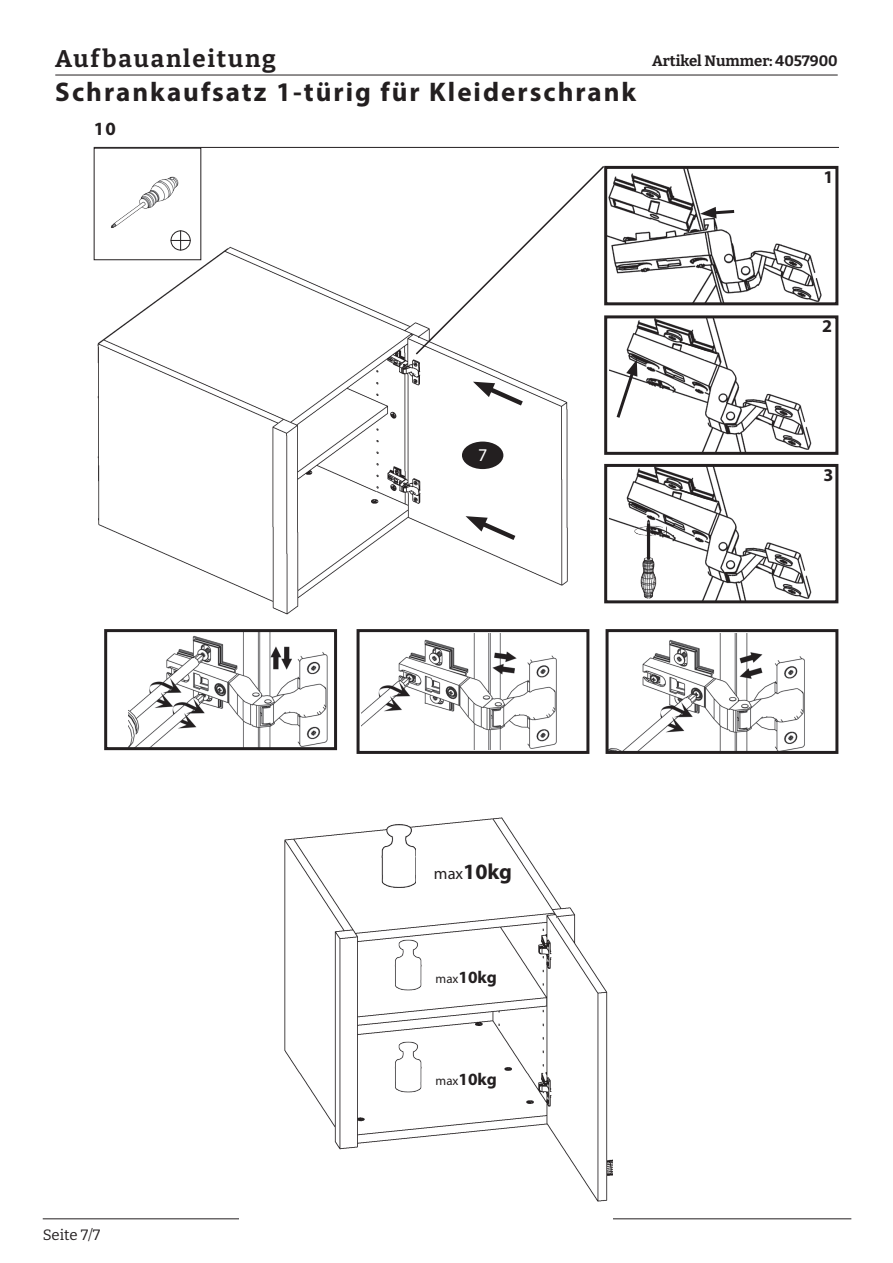
<style>
.page{position:relative;width:893px;height:1263px;background:#fff}
.page>*{position:absolute;margin:0;border:0;box-sizing:border-box;transform-origin:0 0}
.t1{font:700 27px "Myriad Pro";letter-spacing:.075em;color:#231f20}
.t2{font:700 24px "Bitter";letter-spacing:.075em;color:#231f20}
.t3{font:700 21.9px "Myriad Pro";color:#231f20}
.t4{font:700 18.75px "Myriad Pro";color:#231f20}
.t5{font:700 18px "Myriad Pro";color:#231f20}
.t6{font:18px "Myriad Pro";color:#fff}
.t7{font:700 17.25px "Myriad Pro";color:#231f20}
.t8{font:700 15px "Bitter";color:#231f20}
.t9{font:15px "Bitter";letter-spacing:-.005em;color:#231f20}
.s1{font-weight:400;font-size:16.5px}
.s2{font-weight:400;font-size:12.9px}
</style>
<div class="page">
<hr style="left:43px;top:1218px;width:808px;height:1px;background:#231f20">
<hr style="left:55px;top:75px;width:783px;height:1px;background:#231f20">
<img style="left:93px;top:229px;width:564px;height:402px">
<hr style="left:94px;top:147px;width:745px;height:1px;background:#231f20">
<img style="left:608px;top:170px;width:214px;height:131px">
<div style="left:604px;top:166px;width:234px;height:139px;border:3px solid #231f20"></div>
<img style="left:609px;top:319px;width:203px;height:132px">
<div style="left:604px;top:315px;width:234px;height:140px;border:3px solid #231f20"></div>
<img style="left:609px;top:468px;width:203px;height:131px">
<div style="left:604px;top:464px;width:234px;height:139px;border:3px solid #231f20"></div>
<svg style="left:614px;top:360px;width:23px;height:61px"></svg>
<svg style="left:700px;top:207px;width:37px;height:11px"></svg>
<svg style="left:678px;top:340px;width:41px;height:21px"></svg>
<svg style="left:678px;top:488px;width:41px;height:21px"></svg>
<svg style="left:414px;top:165px;width:192px;height:191px"></svg>
<svg style="left:473px;top:381px;width:55px;height:28px"></svg>
<svg style="left:466px;top:515px;width:54px;height:29px"></svg>
<img style="left:99px;top:176px;width:98px;height:66px">
<svg style="left:171px;top:230px;width:20px;height:20px"></svg>
<img style="left:129px;top:633px;width:199px;height:113px">
<div style="left:104px;top:629px;width:233px;height:121px;border:3px solid #231f20"></div>
<img style="left:362px;top:633px;width:195px;height:116px">
<div style="left:357px;top:629px;width:232px;height:125px;border:3px solid #231f20"></div>
<img style="left:610px;top:633px;width:195px;height:117px">
<div style="left:606px;top:629px;width:232px;height:125px;border:3px solid #231f20"></div>
<img style="left:627px;top:509px;width:41px;height:102px">
<img style="left:240px;top:817px;width:372px;height:402px">
<img style="left:375px;top:817px;width:41px;height:73px">
<img style="left:390px;top:934px;width:31px;height:58px">
<img style="left:390px;top:1037px;width:31px;height:57px">
<div style="left:462px;top:442px;width:41px;height:27px;background:#231f20;border-radius:50%"></div>
<p class="t2" style="left:55px;top:43px;width:222px">Aufbauanleitung</p>
<p class="t1" style="left:55px;top:74px;width:582px">Schrankaufsatz 1-türig für Kleiderschrank</p>
<p class="t4" style="left:94px;top:116px;width:24px">10</p>
<p class="t8" style="left:652px;top:51px;width:187px">Artikel Nummer: 4057900</p>
<p class="t5" style="left:824px;top:166px;width:11px">1</p>
<p class="t6" style="left:478px;top:444px;width:11px">7</p>
<p class="t5" style="left:822px;top:314px;width:11px">2</p>
<p class="t5" style="left:824px;top:463px;width:11px">3</p>
<p class="t9" style="left:43px;top:1225px;width:59px">Seite 7/7</p>
<p class="t3" style="left:434px;top:857px;width:79px"><span class="s1">max</span>10kg</p>
<p class="t7" style="left:436px;top:966px;width:63px"><span class="s2">max</span>10kg</p>
<p class="t7" style="left:436px;top:1068px;width:63px"><span class="s2">max</span>10kg</p>
</div>
